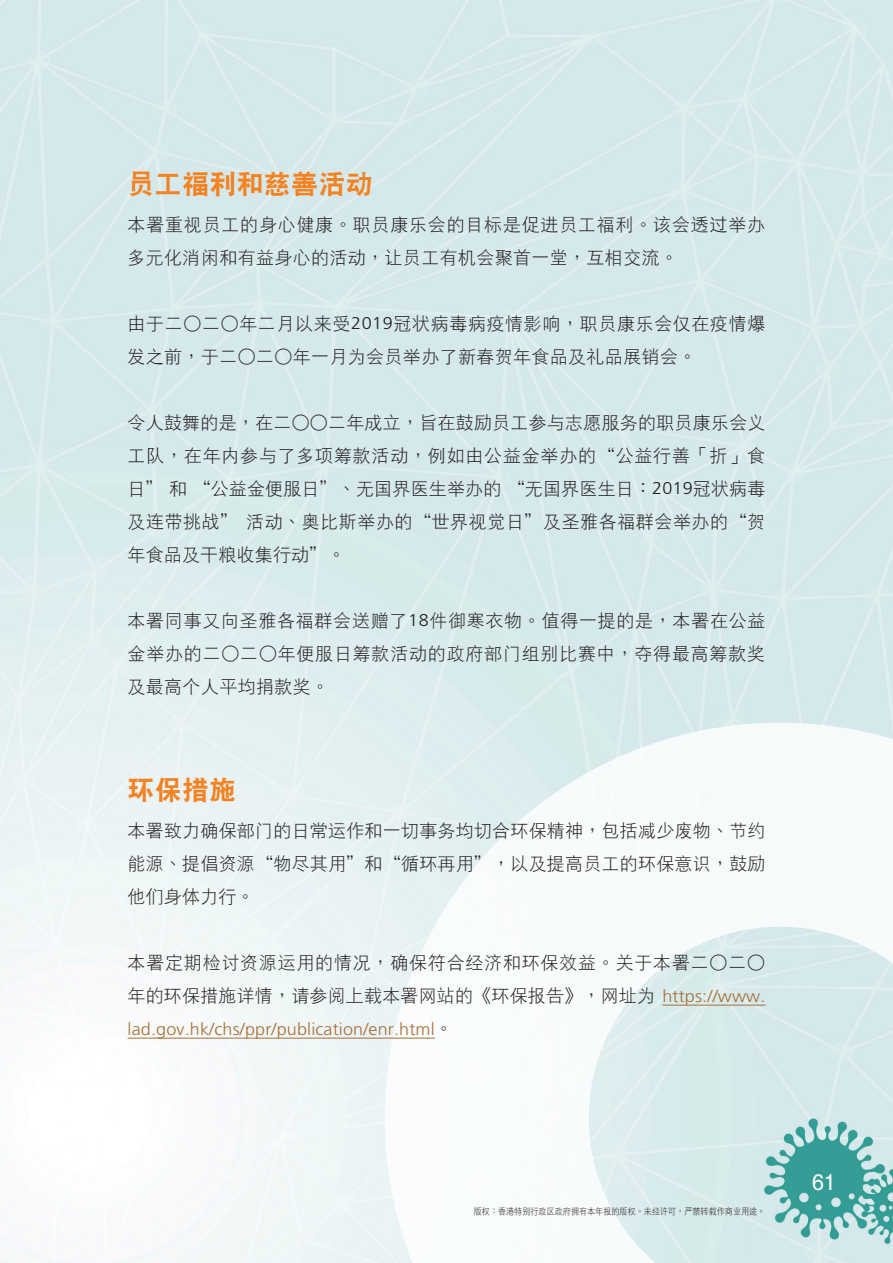
<style>
.page{position:relative;width:893px;height:1263px;background:#fff}
.page>*{position:absolute;margin:0;border:0;box-sizing:border-box;transform-origin:0 0}
.txt_Head{font:27px "DF Hei W9 GB5";letter-spacing:.01em;color:#f58220}
.t1{font:22.5px "Helvetica";color:#fff;scale:.95 1}
.txt{font:18px/33px "DF Hei W3 GB5";letter-spacing:.02em;color:#231f20;text-align:justify}
.txt-2{font:18px/33px "DF Hei W3 GB5";letter-spacing:.045em;color:#231f20}
.txt-3{font:300 17.1px "Frutiger LT Std";letter-spacing:.01em;color:#a66f34;scale:1.05 1}
.t2{font:9px "DF Hei W3 GB5";color:#231f20;scale:.9 1}
.s1{font-family:"Frutiger LT Std";font-weight:300;font-size:17.1px}
.s2{font-family:"Frutiger LT Std";font-weight:300;font-size:17.1px;color:#a66f34}
.s3{font-family:"DF Hei W3 GB5";font-weight:400;font-size:18px;color:#231f20}
</style>
<div class="page">
<svg style="left:385px;top:723px;width:508px;height:540px;fill:#f6fafb"></svg>
<hr style="left:662px;top:1005px;width:104px;height:1px;background:#a66f34">
<hr style="left:128px;top:1038px;width:307px;height:1px;background:#a66f34">
<p class="txt_Head" style="left:128px;top:170px;width:247px">員工福利和慈善活動</p>
<p class="txt-2" style="left:128px;top:208px;width:639px">本署重視員工的身心健康。職員康樂會的目標是促進員工福利。該會透過舉辦多元化消閒和有益身心的活動，讓員工有機會聚首一堂，互相交流。</p>
<p class="txt" style="left:128px;top:307px;width:639px">由於二○二○年二月以來受<span class="s1">2019</span>冠狀病毒病疫情影響，職員康樂會僅在疫情爆發之前，於二○二○年一月為會員舉辦了新春賀年食品及禮品展銷會。</p>
<p class="txt" style="left:128px;top:406px;width:639px">令人鼓舞的是，在二○○二年成立，旨在鼓勵員工參與志願服務的職員康樂會義工隊，在年內參與了多項籌款活動，例如由公益金舉辦的“公益行善「折」食日” 和 “公益金便服日”、無國界醫生舉辦的 “無國界醫生日：<span class="s1">2019</span>冠狀病毒及連帶挑戰” 活動、奧比斯舉辦的“世界視覺日”及聖雅各福群會舉辦的“賀年食品及乾糧收集行動”。</p>
<p class="txt" style="left:128px;top:604px;width:639px">本署同事又向聖雅各福群會送贈了<span class="s1">18</span>件禦寒衣物。值得一提的是，本署在公益金舉辦的二○二○年便服日籌款活動的政府部門組別比賽中，奪得最高籌款獎及最高個人平均捐款獎。</p>
<p class="txt_Head" style="left:128px;top:776px;width:110px">環保措施</p>
<p class="txt" style="left:128px;top:814px;width:639px">本署致力確保部門的日常運作和一切事務均切合環保精神，包括減少廢物、節約能源、提倡資源“物盡其用”和“循環再用”，以及提高員工的環保意識，鼓勵他們身體力行。</p>
<p class="txt-2" style="left:128px;top:946px;width:639px">本署定期檢討資源運用的情況，確保符合經濟和環保效益。關於本署二○二○年的環保措施詳情，請參閱上載本署網站的《環保報告》，網址為 <span class="s2">https://www.</span></p>
<p class="txt-3" style="left:128px;top:1019px;width:311px">lad.gov.hk/chs/ppr/publication/enr.html<span class="s3">。</span></p>
<p class="t2" style="left:474px;top:1207px;width:325px">版權：香港特別行政區政府擁有本年報的版權。未經許可，嚴禁轉載作商業用途。</p>
<p class="t1" style="left:812px;top:1169px;width:27px">61</p>
</div>
